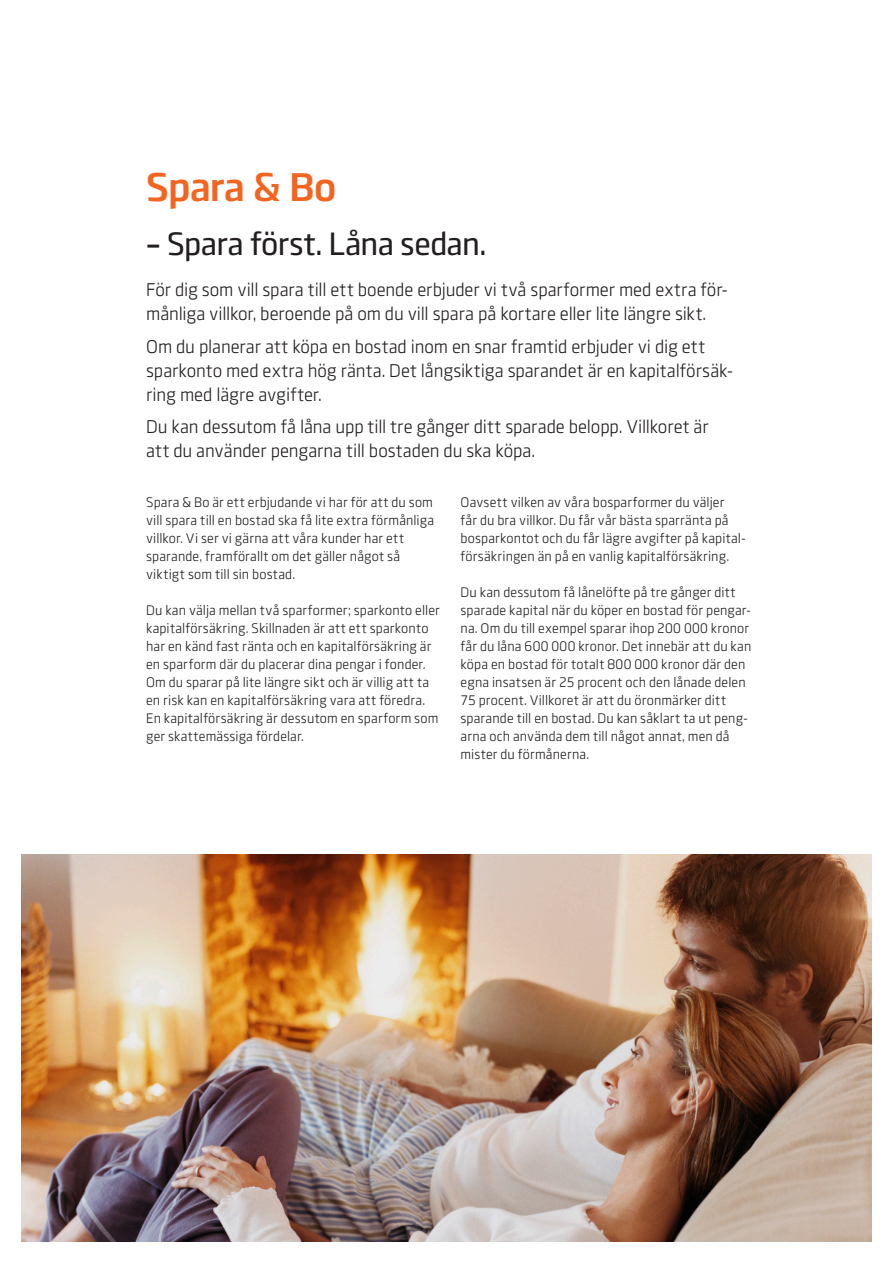
<style>
.page{position:relative;width:893px;height:1263px;background:#fff}
.page>*{position:absolute;margin:0;border:0;box-sizing:border-box;transform-origin:0 0}
.t1{font:700 39px "Swedbank Sans";letter-spacing:-.03em;color:#f36421}
.t2{font:500 31.5px "Swedbank Sans";letter-spacing:-.02em;color:#231f20}
.t3{font:18px/24px "Swedbank Sans";letter-spacing:-.005em;color:#231f20}
.t4{font:13.5px/18px "Swedbank Sans";letter-spacing:.01em;color:#231f20}
.s1{font-weight:700}
</style>
<div class="page">
<img style="left:21px;top:855px;width:851px;height:387px">
<p class="t1" style="left:146px;top:163px;width:192px">Spara &amp; Bo</p>
<p class="t2" style="left:146px;top:225px;width:342px"><span class="s1">–</span> Spara först. Låna sedan.</p>
<p class="t3" style="left:146px;top:278px;width:583px">För dig som vill spara till ett boende erbjuder vi två sparformer med extra för&shy;månliga villkor, beroende på om du vill spara på kortare eller lite längre sikt.</p>
<p class="t3" style="left:146px;top:334px;width:589px">Om du planerar att köpa en bostad inom en snar framtid erbjuder vi dig ett sparkonto med extra hög ränta. Det långsiktiga sparandet är en kapitalförsäk&shy;ring med lägre avgifter.</p>
<p class="t3" style="left:146px;top:415px;width:564px">Du kan dessutom få låna upp till tre gånger ditt sparade belopp. Villkoret är att du använder pengarna till bostaden du ska köpa.</p>
<p class="t4" style="left:146px;top:493px;width:289px">Spara &amp; Bo är ett erbjudande vi har för att du som vill spara till en bostad ska få lite extra förmånliga villkor. Vi ser vi gärna att våra kunder har ett sparande, framförallt om det gäller något så viktigt som till sin bostad.</p>
<p class="t4" style="left:146px;top:601px;width:295px">Du kan välja mellan två sparformer; sparkonto eller kapitalförsäkring. Skillnaden är att ett sparkonto har en känd fast ränta och en kapitalförsäkring är en sparform där du placerar dina pengar i fonder.<br>Om du sparar på lite längre sikt och är villig att ta en risk kan en kapitalförsäkring vara att föredra.<br>En kapitalförsäkring är dessutom en sparform som ger skattemässiga fördelar.</p>
<p class="t4" style="left:461px;top:493px;width:287px">Oavsett vilken av våra bosparformer du väljer<br>får du bra villkor. Du får vår bästa sparränta på bosparkontot och du får lägre avgifter på kapital&shy;försäkringen än på en vanlig kapitalförsäkring.</p>
<p class="t4" style="left:461px;top:583px;width:292px">Du kan dessutom få lånelöfte på tre gånger ditt sparade kapital när du köper en bostad för pengar&shy;na. Om du till exempel sparar ihop 200 000 kronor får du låna 600 000 kronor. Det innebär att du kan köpa en bostad för totalt 800 000 kronor där den egna insatsen är 25 procent och den lånade delen 75 procent. Villkoret är att du öronmärker ditt sparande till en bostad. Du kan såklart ta ut peng&shy;arna och använda dem till något annat, men då mister du förmånerna.</p>
</div>
